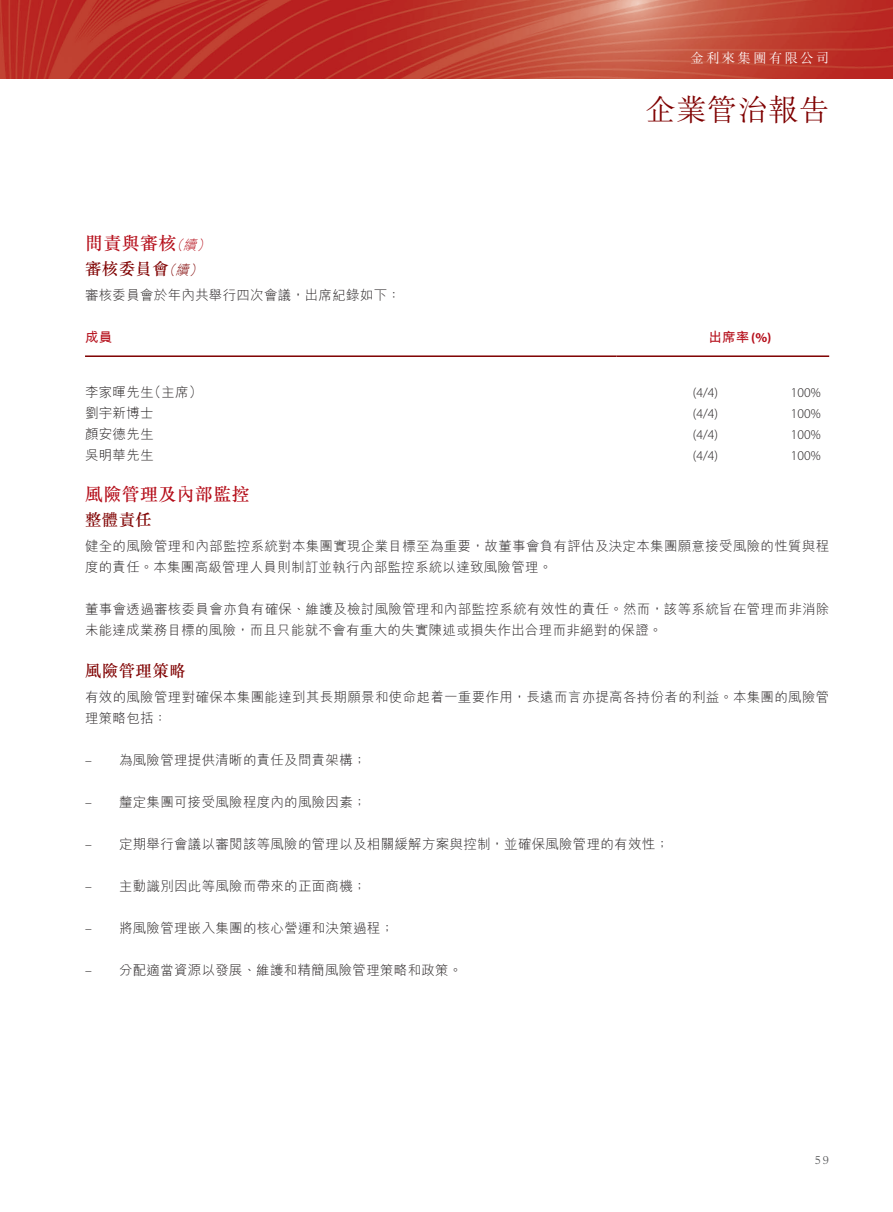
<style>
.page{position:relative;width:893px;height:1212px;background:#fff}
.page>*{position:absolute;margin:0;border:0;box-sizing:border-box;transform-origin:0 0}
.t1{font:300 30px "M Sung HK";letter-spacing:.025em;color:#7f0100}
._01_H1{font:500 18px "M Sung HK";letter-spacing:.02em;color:#b50e1a}
._02_H2{font:500 16.5px "M Sung HK";letter-spacing:.02em;color:#7f0100}
._00_txt{font:300 13.5px/21px "M Hei HK";letter-spacing:.02em;color:#231f20}
._50_Table_txt{font:300 13.5px "Myriad Pro";color:#231f20}
._50_Table_txt-2{font:300 13.5px "M Hei HK";letter-spacing:.02em;color:#231f20}
.t2{font:300 13.5px "M Sung HK";letter-spacing:.16em;color:#fff}
._50_Table_txt-3{font:700 13.5px "M Hei HK";color:#b50e1a}
.t3{font:11.25px "Berling LT Std";color:#57585a}
.s1{font-family:"M Hei HK";font-weight:300;font-style:italic;font-size:13.5px}
.s2{font-family:"Myriad Pro"}
</style>
<div class="page">
<img style="left:0;top:0;width:893px;height:79px">
<hr style="left:85px;top:355px;width:532px;height:2px;background:#7f0100">
<hr style="left:617px;top:355px;width:212px;height:2px;background:#7f0100">
<p class="t2" style="left:690px;top:49px;width:140px">金利來集團有限公司</p>
<h1 class="t1" style="left:645px;top:88px;width:185px">企業管治報告</h1>
<p class="_01_H1" style="left:85px;top:231px;width:130px">問責與審核<span class="s1">（續）</span></p>
<p class="_02_H2" style="left:85px;top:258px;width:122px">審核委員會<span class="s1">（續）</span></p>
<p class="_00_txt" style="left:85px;top:285px;width:317px">審核委員會於年內共舉行四次會議，出席紀錄如下：</p>
<p class="_50_Table_txt-3" style="left:85px;top:328px;width:29px">成員</p>
<p class="_50_Table_txt-3" style="left:708px;top:328px;width:65px">出席率<span class="s2">(%)</span></p>
<p class="_50_Table_txt-2" style="left:85px;top:385px;width:119px">李家暉先生（主席）</p>
<p class="_50_Table_txt" style="left:693px;top:385px;width:27px">(4/4)</p>
<p class="_50_Table_txt" style="left:791px;top:385px;width:31px">100%</p>
<p class="_50_Table_txt-2" style="left:85px;top:406px;width:70px">劉宇新博士</p>
<p class="_50_Table_txt" style="left:693px;top:406px;width:27px">(4/4)</p>
<p class="_50_Table_txt" style="left:791px;top:406px;width:31px">100%</p>
<p class="_50_Table_txt-2" style="left:85px;top:427px;width:70px">顏安德先生</p>
<p class="_50_Table_txt" style="left:693px;top:427px;width:27px">(4/4)</p>
<p class="_50_Table_txt" style="left:791px;top:427px;width:31px">100%</p>
<p class="_50_Table_txt-2" style="left:85px;top:448px;width:70px">吳明華先生</p>
<p class="_50_Table_txt" style="left:693px;top:448px;width:27px">(4/4)</p>
<p class="_50_Table_txt" style="left:791px;top:448px;width:31px">100%</p>
<p class="_01_H1" style="left:85px;top:481px;width:166px">風險管理及內部監控</p>
<p class="_02_H2" style="left:85px;top:508px;width:68px">整體責任</p>
<p class="_00_txt" style="left:85px;top:535px;width:746px">健全的風險管理和內部監控系統對本集團實現企業目標至為重要，故董事會負有評估及決定本集團願意接受風險的性質與程度的責任。本集團高級管理人員則制訂並執行內部監控系統以達致風險管理。</p>
<p class="_00_txt" style="left:85px;top:598px;width:746px">董事會透過審核委員會亦負有確保、維護及檢討風險管理和內部監控系統有效性的責任。然而，該等系統旨在管理而非消除未能達成業務目標的風險，而且只能就不會有重大的失實陳述或損失作出合理而非絕對的保證。</p>
<p class="_02_H2" style="left:85px;top:659px;width:102px">風險管理策略</p>
<p class="_00_txt" style="left:85px;top:687px;width:746px">有效的風險管理對確保本集團能達到其長期願景和使命起着一重要作用，長遠而言亦提高各持份者的利益。本集團的風險管理策略包括：</p>
<p class="_00_txt" style="left:85px;top:750px;width:283px"><span class="s2">–</span> 為風險管理提供清晰的責任及問責架構；</p>
<p class="_00_txt" style="left:85px;top:792px;width:283px"><span class="s2">–</span> 釐定集團可接受風險程度內的風險因素；</p>
<p class="_00_txt" style="left:85px;top:834px;width:585px"><span class="s2">–</span> 定期舉行會議以審閱該等風險的管理以及相關緩解方案與控制，並確保風險管理的有效性；</p>
<p class="_00_txt" style="left:85px;top:876px;width:283px"><span class="s2">–</span> 主動識別因此等風險而帶來的正面商機；</p>
<p class="_00_txt" style="left:85px;top:918px;width:310px"><span class="s2">–</span> 將風險管理嵌入集團的核心營運和決策過程；</p>
<p class="_00_txt" style="left:85px;top:960px;width:379px"><span class="s2">–</span> 分配適當資源以發展、維護和精簡風險管理策略和政策。</p>
<p class="t3" style="left:815px;top:1153px;width:16px">59</p>
</div>
